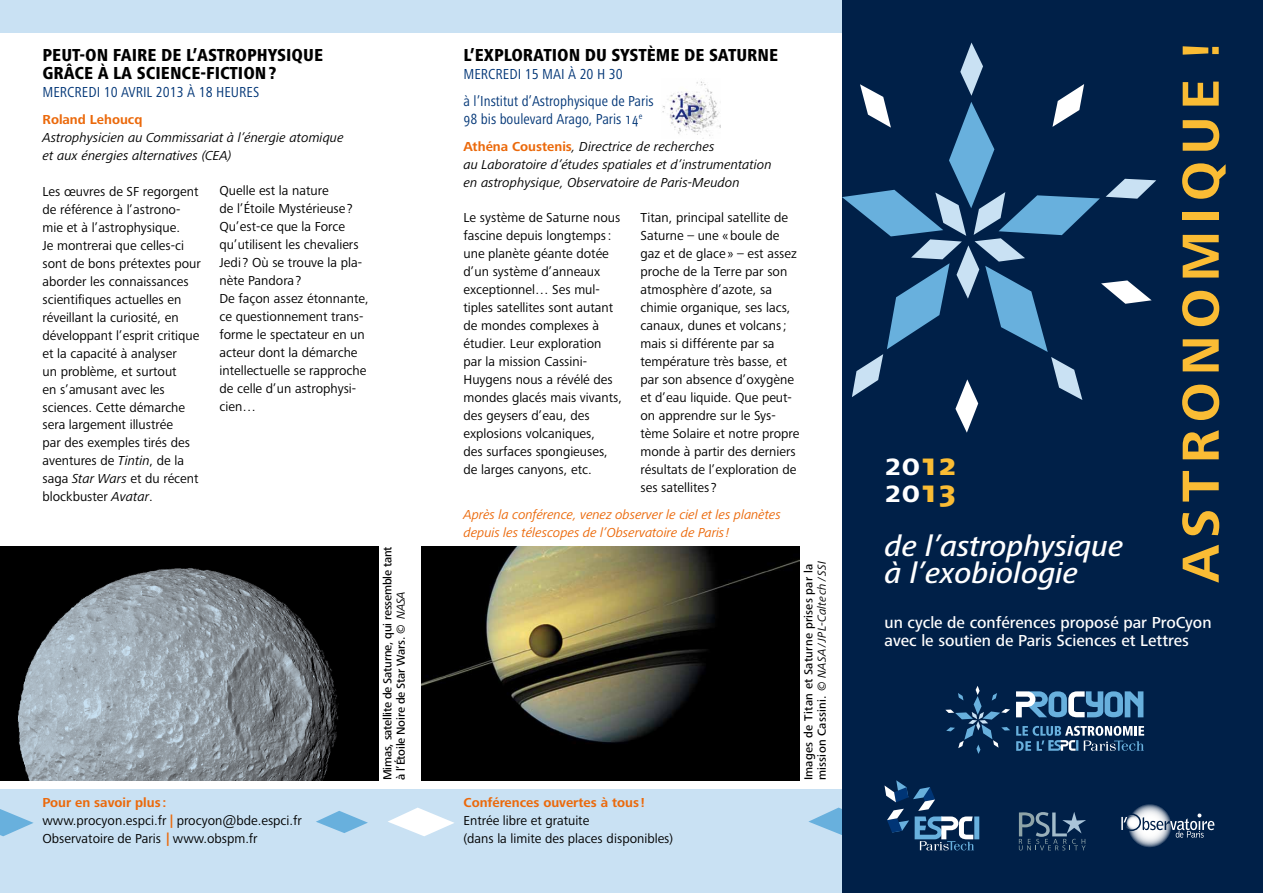
<style>
.page{position:relative;width:1263px;height:893px;background:#fff}
.page>*{position:absolute;margin:0;border:0;box-sizing:border-box;transform-origin:0 0}
.t1{font:700 54px "Frutiger Next Pro";letter-spacing:.13em;color:#fabc34}
.t2{font:italic 500 30px/27px "Frutiger Next Pro";color:#fff}
.t3{font:700 30px/27px "Frutiger Next Pro";color:#fff}
.t4{font:800 condensed 18px/18px "Frutiger Next Pro";color:#000}
.t5{font:500 16.5px/18px "Frutiger Next Pro";color:#fff}
.t6{font:condensed 15px/27px "Frutiger Next Pro";color:#003576}
.t7{font:13.5px/18px "Frutiger Next Pro";color:#000}
.t8{font:italic 13.5px/18px "Frutiger Next Pro";color:#000}
.t9{font:italic 13.5px/18px "Frutiger Next Pro";letter-spacing:-.01em;color:#eb690b}
.t10{font:700 13.5px "Frutiger Next Pro";color:#eb690b}
.t11{font:500 12px/13.5px "Frutiger Next Pro";letter-spacing:-.02em;color:#000}
.t12{font:500 12px/13.5px "Frutiger Next Pro";letter-spacing:.02em;color:#000}
.s1{font-style:italic}
.s2{font-weight:700;color:#eb690b}
.s3{font-weight:400;font-style:italic}
.s4{font-weight:700;font-style:normal;color:#eb690b}
.s5{font-weight:800;color:#fabc34}
</style>
<div class="page">
<div style="left:0;top:790px;width:842px;height:103px;background:#c9e1f3"></div>
<svg style="left:388px;top:808px;width:66px;height:28px"></svg>
<svg style="left:808px;top:808px;width:34px;height:27px"></svg>
<svg style="left:0;top:809px;width:34px;height:27px"></svg>
<svg style="left:316px;top:811px;width:52px;height:22px"></svg>
<div style="left:842px;top:0;width:421px;height:893px;background:#002048"></div>
<div style="left:0;top:0;width:842px;height:33px;background:#c9e1f3"></div>
<svg style="left:842px;top:43px;width:314px;height:390px"></svg>
<svg style="left:1019px;top:812px;width:67px;height:38px"></svg>
<div style="left:974px;top:816px;width:5px;height:23px;background:#68b0dd"></div>
<svg style="left:884px;top:780px;width:90px;height:70px"></svg>
<img style="left:0;top:547px;width:378px;height:233px">
<img style="left:421px;top:547px;width:378px;height:233px">
<svg style="left:1016px;top:726px;width:128px;height:25px"></svg>
<svg style="left:1016px;top:691px;width:127px;height:26px"></svg>
<svg style="left:945px;top:686px;width:65px;height:68px"></svg>
<svg style="left:1121px;top:804px;width:93px;height:43px"></svg>
<img style="left:662px;top:81px;width:58px;height:58px">
<h3 class="t4" style="left:43px;top:46px;width:282px">PEUT-ON FAIRE DE L’ASTROPHYSIQUE<br>GRÂCE À LA SCIENCE-FICTION?</h3>
<p class="t6" style="left:43px;top:78px;width:218px">mercredi 10 avril 2013 à 18 heures</p>
<p class="t10" style="left:43px;top:111px;width:101px">Roland Lehoucq</p>
<p class="t8" style="left:43px;top:128px;width:303px">Astrophysicien au Commissariat à l’énergie atomique et aux énergies alternatives (CEA)</p>
<p class="t7" style="left:43px;top:182px;width:160px">Les œuvres de SF regorgent de référence à l’astrono&shy;mie et à l’astrophysique.<br>Je montrerai que celles-ci sont de bons prétextes pour aborder les connaissances scientifiques actuelles en réveillant la curiosité, en développant l’esprit critique et la capacité à analyser<br>un problème, et surtout<br>en s’amusant avec les sciences. Cette démarche sera largement illustrée<br>par des exemples tirés des aventures de <span class="s1">Tintin</span>, de la saga <span class="s1">Star Wars</span> et du récent blockbuster <span class="s1">Avatar</span>.</p>
<p class="t7" style="left:219px;top:182px;width:151px">Quelle est la nature<br>de l’Étoile Mystérieuse ?<br>Qu’est-ce que la Force qu’utilisent les chevaliers<br>Jedi ? Où se trouve la pla&shy;nète Pandora ?<br>De façon assez étonnante, ce questionnement trans&shy;forme le spectateur en un acteur dont la démarche intellectuelle se rapproche de celle d’un astrophysi&shy;cien…</p>
<p class="t7" style="left:43px;top:794px;width:261px"><span class="s2">Pour en savoir plus :<br></span>www.procyon.espci.fr <span class="s2">|</span> procyon@bde.espci.fr<br>Observatoire de Paris <span class="s2">|</span> www.obspm.fr</p>
<p class="t11" style="left:381px;top:780px;width:235px;rotate:-90deg">Mimas, satellite de Saturne, qui ressemble tant à l’Étoile Noire de Star Wars. <span class="s3">© NASA</span></p>
<h3 class="t4" style="left:463px;top:46px;width:316px">L’EXPLORATION DU SYSTÈME DE SATURNE</h3>
<p class="t6" style="left:463px;top:60px;width:192px">mercredi 15 mai à 20 h 30<br>à l’I nstitut d’Astrophysique de Paris</p>
<p class="t6" style="left:463px;top:105px;width:180px">98 bis boulevard Arago, Paris 14<sup>e</sup></p>
<p class="t8" style="left:463px;top:137px;width:310px"><span class="s4">Athéna Coustenis</span>, Directrice de recherches<br>au Laboratoire d’études spatiales et d’instrumentation en astrophysique, Observatoire de Paris-Meudon</p>
<p class="t7" style="left:463px;top:209px;width:160px">Le système de Saturne nous fascine depuis longtemps: une planète géante dotée d’un système d’anneaux exceptionnel… Ses mul&shy;tiples satellites sont autant de mondes complexes à étudier. Leur exploration par la mission Cassini-<br>Huygens nous a révélé des mondes glacés mais vivants, des geysers d’eau, des explosions volcaniques,<br>des surfaces spongieuses, de larges canyons, etc.</p>
<p class="t7" style="left:640px;top:209px;width:160px">Titan, principal satellite de<br>Saturne – une «boule de gaz et de glace » – est assez proche de la Terre par son atmosphère d’azote, sa chimie organique, ses lacs, canaux, dunes et volcans; mais si différente par sa température très basse, et par son absence d’oxygène et d’eau liquide. Que peut&shy;on apprendre sur le Sys&shy;tème Solaire et notre propre monde à partir des derniers résultats de l’exploration de ses satellites ?</p>
<p class="t9" style="left:463px;top:506px;width:319px">Après la conférence, venez observer le ciel et les planètes depuis les télescopes de l’Observatoire de Paris !</p>
<p class="t10" style="left:463px;top:795px;width:183px">Conférences ouvertes à tous !</p>
<p class="t7" style="left:463px;top:812px;width:211px">Entrée libre et gratuite<br>(dans la limite des places disponibles)</p>
<p class="t12" style="left:802px;top:780px;width:221px;rotate:-90deg">Images de Titan et Saturne prises par la mission Cassini. <span class="s3">© NASA/JPL-Caltech /SSI</span></p>
<h1 class="t1" style="left:1170px;top:583px;width:541px;rotate:-90deg">Astronomique !</h1>
<h2 class="t3" style="left:884px;top:451px;width:74px">20<span class="s5">12<br></span>20<span class="s5">13</span></h2>
<h2 class="t2" style="left:884px;top:532px;width:240px">de l’astrophysique à l’exobiologie</h2>
<p class="t5" style="left:884px;top:613px;width:329px">un cycle de conférences proposé par ProCyon avec le soutien de Paris Sciences et Lettres</p>
</div>
